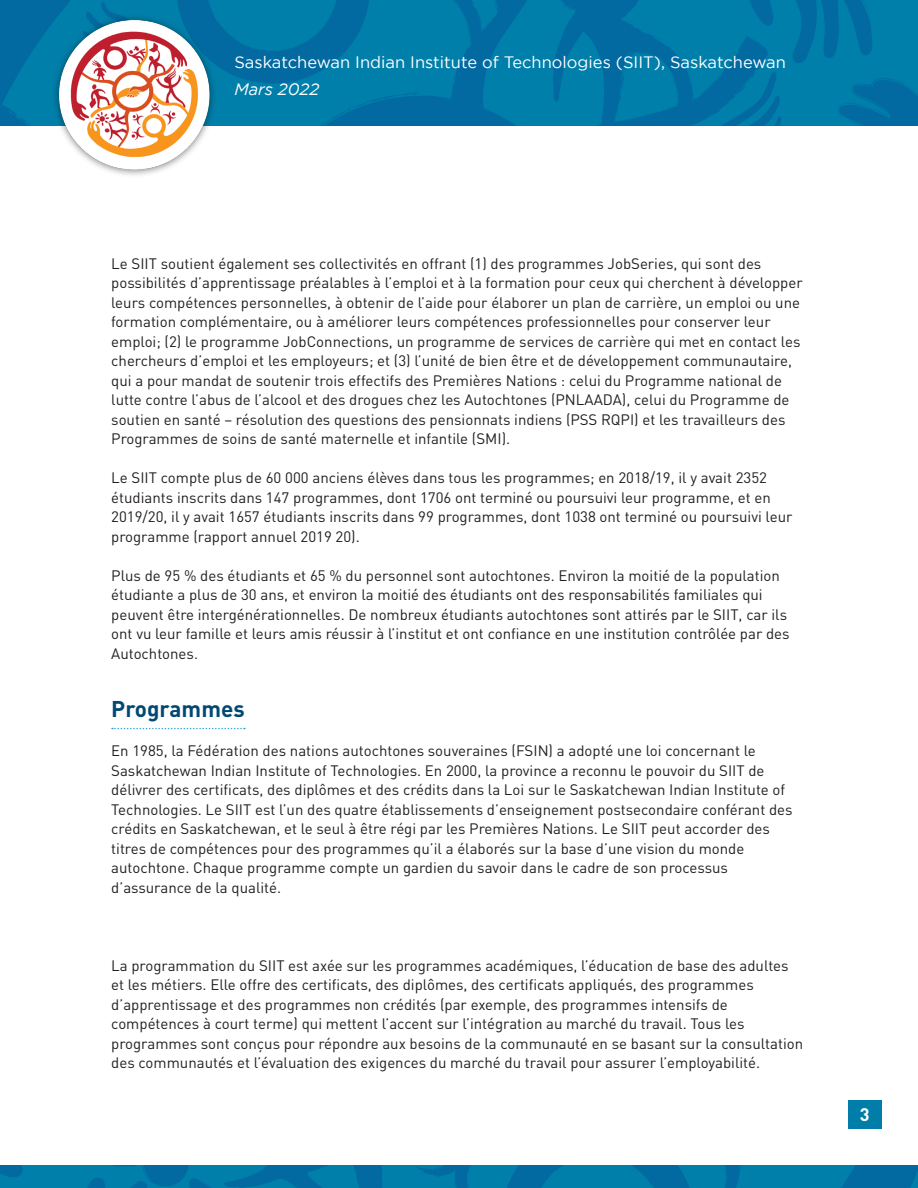
<style>
.page{position:relative;width:918px;height:1188px;background:#fff}
.page>*{position:absolute;margin:0;border:0;box-sizing:border-box;transform-origin:0 0}
.Headers{font:700 22.5px "DIN Pro";color:#014973}
.t1{font:700 18px "DIN Pro";color:#fff}
.t2{font:16.5px "Gotham";color:#fff}
.t3{font:italic 16.5px "Gotham";color:#fff}
.Body_Text{font:15px/19.5px "DIN Pro";color:#231f20}
</style>
<div class="page">
<img style="left:0;top:0;width:918px;height:126px">
<img style="left:0;top:1165px;width:918px;height:23px">
<div style="left:848px;top:1100px;width:33px;height:29px;background:#007ea9"></div>
<img style="left:53px;top:0;width:175px;height:176px">
<svg style="left:112px;top:728px;width:133px;height:1px"></svg>
<p class="t2" style="left:234px;top:53px;width:553px">Saskatchewan Indian Institute of Technologies (SIIT), Saskatchewan</p>
<p class="t3" style="left:234px;top:80px;width:86px">Mars 2022</p>
<p class="Body_Text" style="left:111px;top:253px;width:693px">Le SIIT soutient également ses collectivités en offrant (1) des programmes JobSeries, qui sont des possibilités d’apprentissage préalables à l’emploi et à la formation pour ceux qui cherchent à développer leurs compétences personnelles, à obtenir de l’aide pour élaborer un plan de carrière, un emploi ou une formation complémentaire, ou à améliorer leurs compétences professionnelles pour conserver leur emploi; (2) le programme JobConnections, un programme de services de carrière qui met en contact les chercheurs d’emploi et les employeurs; et (3) l’unité de bien être et de développement communautaire, qui a pour mandat de soutenir trois effectifs des Premières Nations : celui du Programme national de lutte contre l’abus de l’alcool et des drogues chez les Autochtones (PNLAADA), celui du Programme de soutien en santé – résolution des questions des pensionnats indiens (PSS RQPI) et les travailleurs des Programmes de soins de santé maternelle et infantile (SMI).</p>
<p class="Body_Text" style="left:111px;top:467px;width:683px">Le SIIT compte plus de 60 000 anciens élèves dans tous les programmes; en 2018/19, il y avait 2352 étudiants inscrits dans 147 programmes, dont 1706 ont terminé ou poursuivi leur programme, et en 2019/20, il y avait 1657 étudiants inscrits dans 99 programmes, dont 1038 ont terminé ou poursuivi leur programme (rapport annuel 2019 20).</p>
<p class="Body_Text" style="left:111px;top:565px;width:680px">Plus de 95 % des étudiants et 65 % du personnel sont autochtones. Environ la moitié de la population étudiante a plus de 30 ans, et environ la moitié des étudiants ont des responsabilités familiales qui peuvent être intergénérationnelles. De nombreux étudiants autochtones sont attirés par le SIIT, car ils ont vu leur famille et leurs amis réussir à l’institut et ont confiance en une institution contrôlée par des Autochtones.</p>
<p class="Headers" style="left:111px;top:694px;width:135px">Programmes</p>
<p class="Body_Text" style="left:111px;top:740px;width:683px">En 1985, la Fédération des nations autochtones souveraines (FSIN) a adopté une loi concernant le Saskatchewan Indian Institute of Technologies. En 2000, la province a reconnu le pouvoir du SIIT de délivrer des certificats, des diplômes et des crédits dans la Loi sur le Saskatchewan Indian Institute of Technologies. Le SIIT est l’un des quatre établissements d’enseignement postsecondaire conférant des crédits en Saskatchewan, et le seul à être régi par les Premières Nations. Le SIIT peut accorder des titres de compétences pour des programmes qu’il a élaborés sur la base d’une vision du monde autochtone. Chaque programme compte un gardien du savoir dans le cadre de son processus d’assurance de la qualité.</p>
<p class="Body_Text" style="left:111px;top:955px;width:693px">La programmation du SIIT est axée sur les programmes académiques, l’éducation de base des adultes et les métiers. Elle offre des certificats, des diplômes, des certificats appliqués, des programmes d’apprentissage et des programmes non crédités (par exemple, des programmes intensifs de compétences à court terme) qui mettent l’accent sur l’intégration au marché du travail. Tous les programmes sont conçus pour répondre aux besoins de la communauté en se basant sur la consultation des communautés et l’évaluation des exigences du marché du travail pour assurer l’employabilité.</p>
<p class="t1" style="left:860px;top:1103px;width:11px">3</p>
</div>
